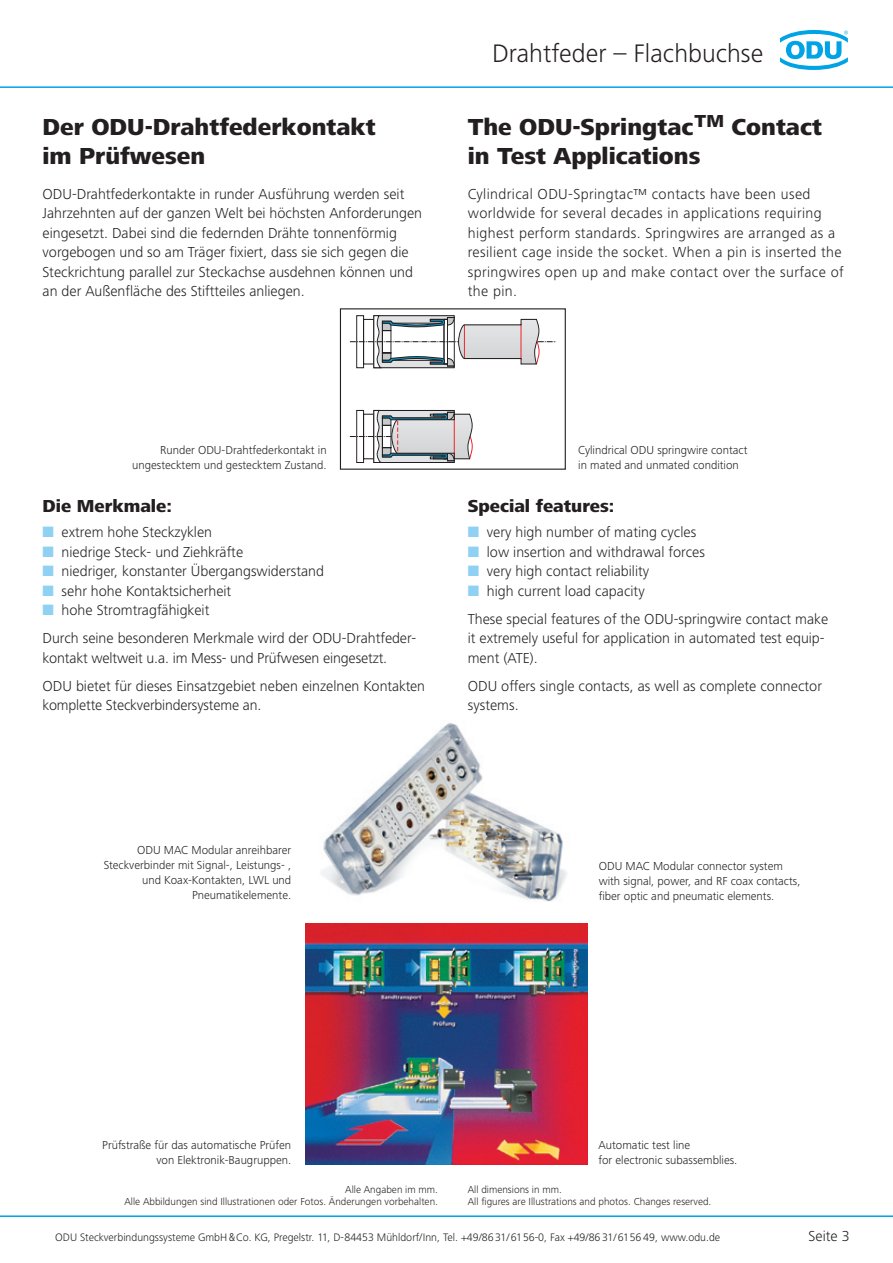
<style>
.page{position:relative;width:893px;height:1263px;background:#fff}
.page>*{position:absolute;margin:0;border:0;box-sizing:border-box;transform-origin:0 0}
.t1{font:300 26.25px "Frutiger Next LT";color:#231f20}
.t2{font:800 24px/28.5px "Frutiger Next LT";color:#231f20}
.t3{font:800 18px "Frutiger Next LT";color:#231f20}
.t4{font:300 15px/19.5px "Frutiger Next LT";color:#231f20}
.t5{font:300 15px/19.5px "Frutiger Next LT";letter-spacing:.025em;color:#231f20}
.t6{font:300 12px/15px "Frutiger Next LT";color:#231f20;text-align:right}
.t7{font:300 11.25px "Frutiger Next LT";color:#231f20}
.t8{font:300 10.5px/12px "Frutiger Next LT";color:#231f20;text-align:right}
.s1{color:#8ed1f3}
.s2{font-family:"Frutiger";font-stretch:condensed}
</style>
<div class="page">
<svg style="left:350px;top:315px;width:206px;height:148px"></svg>
<div style="left:340px;top:308px;width:226px;height:162px;border:1px solid #231f20"></div>
<img style="left:305px;top:923px;width:283px;height:241px">
<img style="left:321px;top:722px;width:246px;height:180px">
<hr style="left:0;top:86px;width:893px;height:2px;background:#00a3e5">
<hr style="left:0;top:1215px;width:893px;height:2px;background:#00a3e5">
<svg style="left:780px;top:30px;width:68px;height:40px"></svg>
<h1 class="t1" style="left:492px;top:39px;width:273px">Drahtfeder – Flachbuchse</h1>
<h2 class="t2" style="left:43px;top:113px;width:335px">Der ODU-Drahtfederkontakt im Prüfwesen</h2>
<h2 class="t2" style="left:468px;top:113px;width:356px">The ODU-Springtac<sup>TM</sup> Contact in Test Applications</h2>
<p class="t4" style="left:43px;top:184px;width:381px">ODU-Drahtfederkontakte in runder Ausführung werden seit Jahrzehnten auf der ganzen Welt bei höchsten Anforderungen eingesetzt. Dabei sind die federnden Drähte tonnenförmig vorgebogen und so am Träger fixiert, dass sie sich gegen die Steckrichtung parallel zur Steckachse ausdehnen können und an der Außenfläche des Stiftteiles anliegen.</p>
<p class="t5" style="left:468px;top:184px;width:377px">Cylindrical ODU-Springtac™ contacts have been used worldwide for several decades in applications requiring highest perform stand-ards. Springwires are arranged as a resilient cage inside the socket. When a pin is inserted the springwires open up and make contact over the surface of the pin.</p>
<p class="t6" style="left:132px;top:443px;width:196px">Runder ODU-Drahtfederkontakt in ungestecktem und gestecktem Zustand.</p>
<p class="t3" style="left:43px;top:495px;width:131px">Die Merkmale:</p>
<p class="t4" style="left:43px;top:523px;width:171px"><span class="s1">■</span> extrem hohe Steckzyklen</p>
<p class="t4" style="left:43px;top:542px;width:202px"><span class="s1">■</span> niedrige Steck- und Ziehkräfte</p>
<p class="t4" style="left:43px;top:562px;width:283px"><span class="s1">■</span> niedriger, konstanter Übergangswiderstand</p>
<p class="t4" style="left:43px;top:581px;width:190px"><span class="s1">■</span> sehr hohe Kontaktsicherheit</p>
<p class="t4" style="left:43px;top:596px;width:375px;line-height:28px"><span class="s1">■</span> hohe Stromtragfähigkeit<br>Durch seine besonderen Merkmale wird der ODU-Drahtfeder-</p>
<p class="t4" style="left:43px;top:644px;width:384px;line-height:28px">kontakt weltweit u.a. im Mess- und Prüfwesen eingesetzt.<br>ODU bietet für dieses Einsatzgebiet neben einzelnen Kontakten</p>
<p class="t4" style="left:43px;top:696px;width:220px">komplette Steckverbindersysteme an.</p>
<p class="t6" style="left:578px;top:443px;width:171px;text-align:left">Cylindrical ODU springwire contact in mated and unmated condition</p>
<p class="t3" style="left:468px;top:495px;width:148px">Special features:</p>
<p class="t4" style="left:468px;top:523px;width:230px"><span class="s1">■</span> very high number of mating cycles</p>
<p class="t4" style="left:468px;top:542px;width:239px"><span class="s1">■</span> low insertion and withdrawal forces</p>
<p class="t4" style="left:468px;top:562px;width:183px"><span class="s1">■</span> very high contact reliability</p>
<p class="t4" style="left:468px;top:577px;width:362px;line-height:28px"><span class="s1">■</span> high current load capacity<br>These special features of the ODU-springwire contact make</p>
<p class="t4" style="left:468px;top:629px;width:358px">it extremely useful for application in automated test equip&shy;ment (ATE).</p>
<p class="t4" style="left:468px;top:676px;width:356px">ODU offers single contacts, as well as complete connector systems.</p>
<p class="t6" style="left:104px;top:843px;width:189px">ODU MAC Modular anreihbarer<br>Steckverbinder mit Signal-, Leistungs- , und Koax-Kontakten, LWL und<br>Pneumatikelemente.</p>
<p class="t6" style="left:599px;top:858px;width:203px;text-align:left">ODU MAC Modular connector system with signal, power, and RF coax contacts, fiber optic and pneumatic elements.</p>
<p class="t6" style="left:102px;top:1137px;width:191px">Prüfstraße für das automatische Prüfen von Elektronik-Baugruppen.</p>
<p class="t8" style="left:124px;top:1184px;width:315px">Alle Angaben im mm.<br>Alle Abbildungen sind Illustrationen oder Fotos. Änderungen vorbehalten.</p>
<p class="t6" style="left:598px;top:1137px;width:140px;text-align:left">Automatic test line<br>for electronic subassemblies.</p>
<p class="t8" style="left:468px;top:1184px;width:245px;text-align:left">All dimensions in mm.<br>All figures are Illustrations and photos. Changes reserved.</p>
<p class="t7" style="left:55px;top:1231px;width:666px">ODU Steckverbindungssysteme GmbH<span class="s2">&amp;</span>Co. KG, Pregelstr. 11, D-84453 Mühldorf/Inn, Tel. +49/86 31/6156-0, Fax +49/86 31/6156 49, www.odu.de</p>
<p class="t4" style="left:808px;top:1226px;width:31px">Seite</p>
</div>
